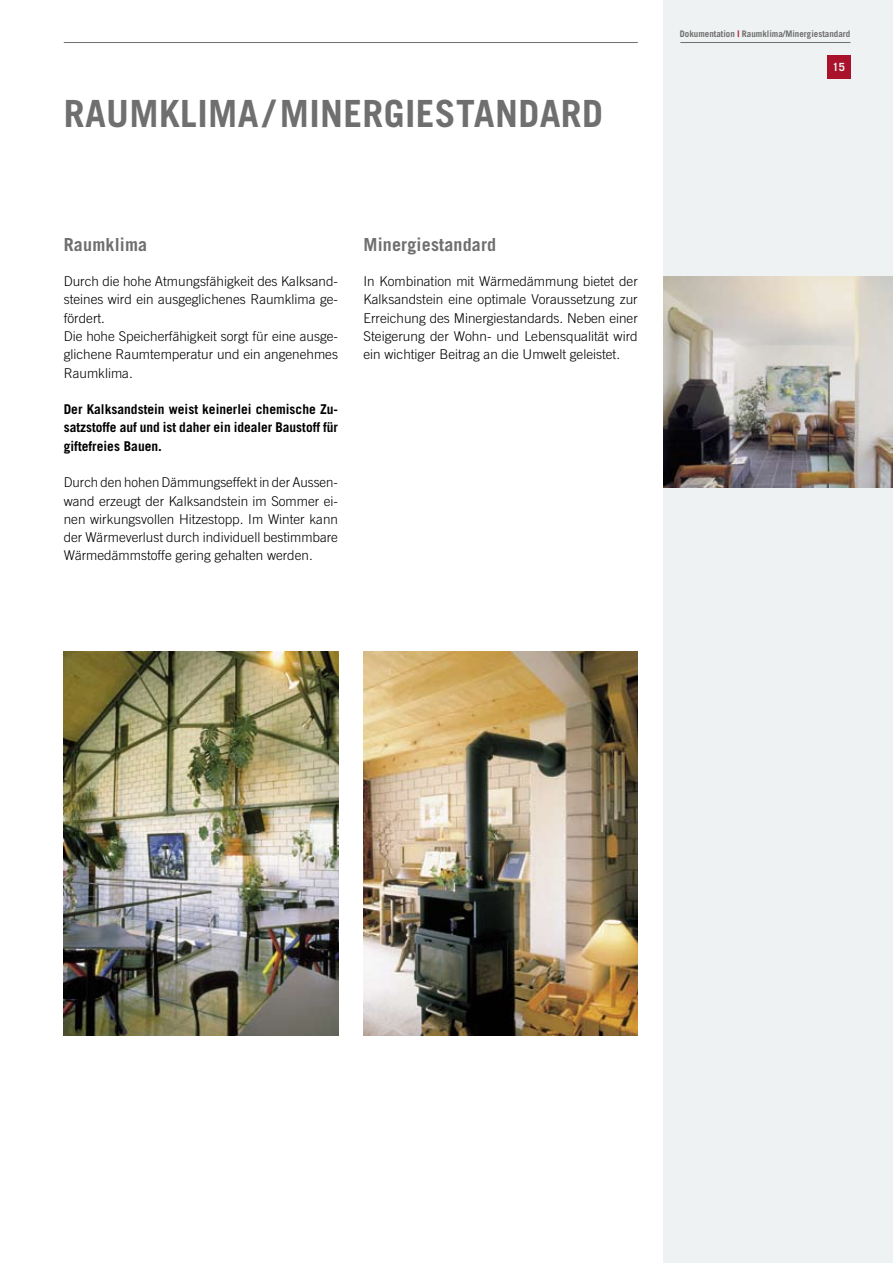
<style>
.page{position:relative;width:893px;height:1263px;background:#fff}
.page>*{position:absolute;margin:0;border:0;box-sizing:border-box;transform-origin:0 0}
.t1{font:700 37.5px "Trade Gothic";color:#6f6f6f}
.t2{font:700 18px "Trade Gothic";letter-spacing:.01em;color:#6f6f6f}
.t3{font:300 13.5px/18.3px "Trade Gothic";color:#000;text-align:justify}
.t4{font:700 13.5px/18.3px "Trade Gothic";color:#000;text-align:justify}
.t5{font:700 11.25px "Trade Gothic";color:#eff2f2}
.t6{font:700 9px "Trade Gothic";color:#6f6f6f}
.s1{color:#a9122a}
</style>
<div class="page">
<div style="left:663px;top:0;width:230px;height:1263px;background:#eff2f2"></div>
<div style="left:827px;top:55px;width:23px;height:24px;background:#a9122a"></div>
<hr style="left:680px;top:42px;width:170px;height:1px;background:#6f6f6f">
<hr style="left:64px;top:42px;width:574px;height:1px;background:#6f6f6f">
<img style="left:364px;top:652px;width:274px;height:384px">
<img style="left:64px;top:652px;width:274px;height:384px">
<img style="left:663px;top:276px;width:230px;height:211px">
<h1 class="t1" style="left:64px;top:90px;width:46px">Raumk</h1>
<h1 class="t1" style="left:180px;top:90px;width:33px">lima</h1>
<h1 class="t1" style="left:264px;top:90px;width:31px">/ minergiestandard</h1>
<p class="t6" style="left:680px;top:28px;width:172px">Dokumentation <span class="s1">|</span> Raumklima/Minergiestandard</p>
<p class="t5" style="left:832px;top:60px;width:13px">15</p>
<h2 class="t2" style="left:64px;top:233px;width:85px">Raumklima</h2>
<p class="t3" style="left:64px;top:272px;width:276px;text-align:left">Durch die hohe Atmungsfähigkeit des Kalksand&shy;steines wird ein ausgeglichenes Raumklima ge&shy;fördert.<br>Die hohe Speicherfähigkeit sorgt für eine ausge&shy;glichene Raumtemperatur und ein angenehmes Raumklima.</p>
<p class="t4" style="left:64px;top:400px;width:276px">Der Kalksandstein weist keinerlei chemische Zu&shy;satzstoffe auf und ist daher ein idealer Baustoff für giftefreies Bauen.</p>
<p class="t3" style="left:64px;top:473px;width:276px">Durch den hohen Dämmungseffekt in der Aussen&shy;wand erzeugt der Kalksandstein im Sommer ei&shy;nen wirkungsvollen Hitzestopp. Im Winter kann der Wärmeverlust durch individuell bestimmbare Wärmedämmstoffe gering gehalten werden.</p>
<h2 class="t2" style="left:364px;top:233px;width:134px">Minergiestandard</h2>
<p class="t3" style="left:364px;top:272px;width:276px">In Kombination mit Wärmedämmung bietet der Kalksandstein eine optimale Voraussetzung zur Erreichung des Minergiestandards. Neben einer Steigerung der Wohn- und Lebensqualität wird ein wichtiger Beitrag an die Umwelt geleistet.</p>
</div>
